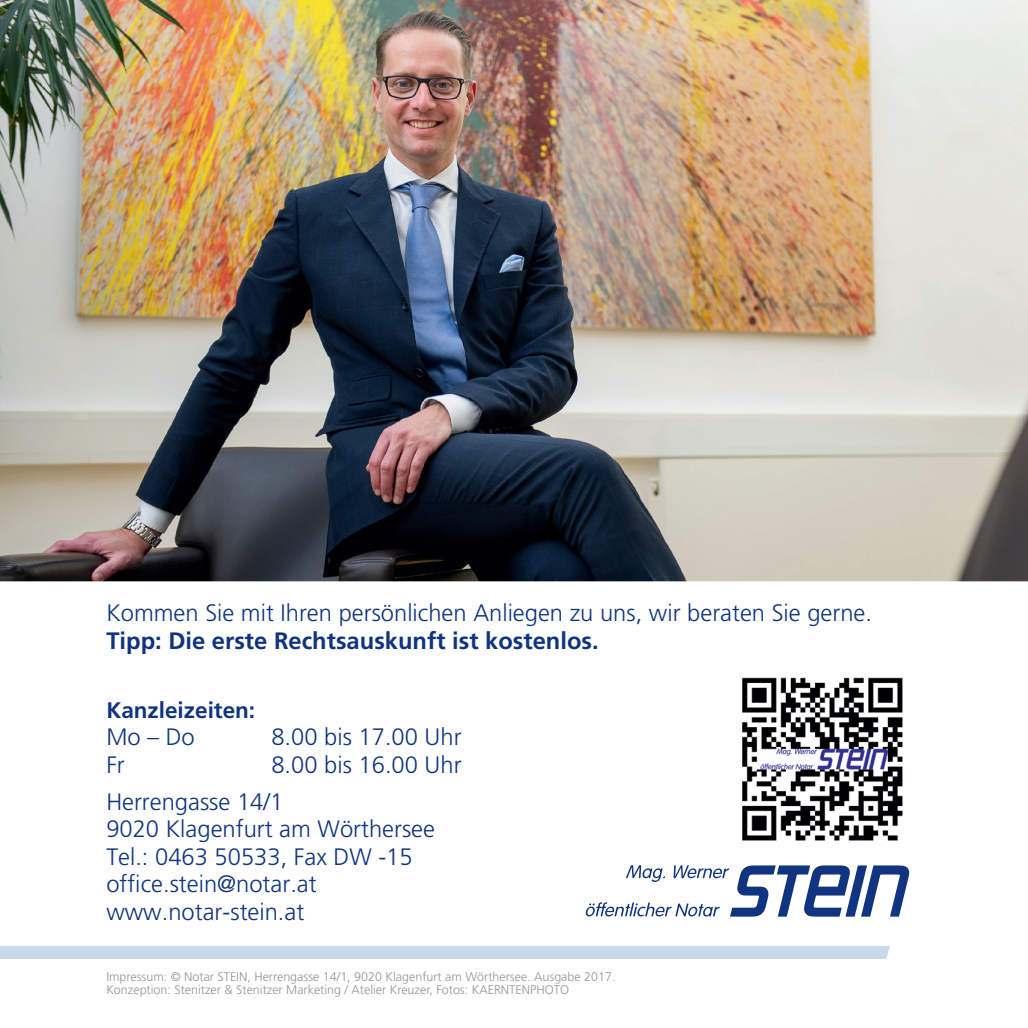
<style>
.page{position:relative;width:1028px;height:1028px;background:#fff}
.page>*{position:absolute;margin:0;border:0;box-sizing:border-box;transform-origin:0 0}
.t1{font:300 23.75px "Frutiger";color:#10347f}
.t2{font:700 23.75px "Frutiger";color:#10347f}
.t3{font:700 22.5px "Frutiger";color:#10347f}
.t4{font:300 12.5px "Frutiger";color:#939598}
</style>
<div class="page">
<img style="left:0;top:0;width:1028px;height:581px">
<img style="left:742px;top:677px;width:161px;height:164px">
<div style="left:0;top:946px;width:889px;height:13px;background:#cad9ea"></div>
<svg style="left:585px;top:865px;width:325px;height:52px"></svg>
<p class="t1" style="left:106px;top:599px;width:767px">Kommen Sie mit Ihren persönlichen Anliegen zu uns, wir beraten Sie gerne.</p>
<p class="t2" style="left:106px;top:626px;width:494px">Tipp: Die erste Rechtsauskunft ist kostenlos.</p>
<p class="t3" style="left:106px;top:696px;width:150px">Kanzleizeiten:</p>
<p class="t1" style="left:106px;top:723px;width:90px">Mo – Do</p>
<p class="t1" style="left:271px;top:723px;width:192px">8.00 bis 17.00 Uhr</p>
<p class="t1" style="left:106px;top:751px;width:20px">Fr</p>
<p class="t1" style="left:271px;top:751px;width:192px">8.00 bis 16.00 Uhr</p>
<p class="t1" style="left:106px;top:788px;width:178px">Herrengasse 14/1</p>
<p class="t1" style="left:106px;top:815px;width:330px">9020 Klagenfurt am Wörthersee</p>
<p class="t1" style="left:106px;top:843px;width:308px">Tel.: 0463 50533, Fax DW -15</p>
<p class="t1" style="left:106px;top:870px;width:212px">office.stein@notar.at</p>
<p class="t1" style="left:106px;top:898px;width:199px">www.notar-stein.at</p>
<p class="t4" style="left:106px;top:969px;width:510px">Impressum: © Notar STEIN, Herrengasse 14/1, 9020 Klagenfurt am Wörthersee. Ausgabe 2017.</p>
<p class="t4" style="left:106px;top:982px;width:464px">Konzeption: Stenitzer &amp; Stenitzer Marketing / Atelier Kreuzer, Fotos: KAERNTENPHOTO</p>
</div>
